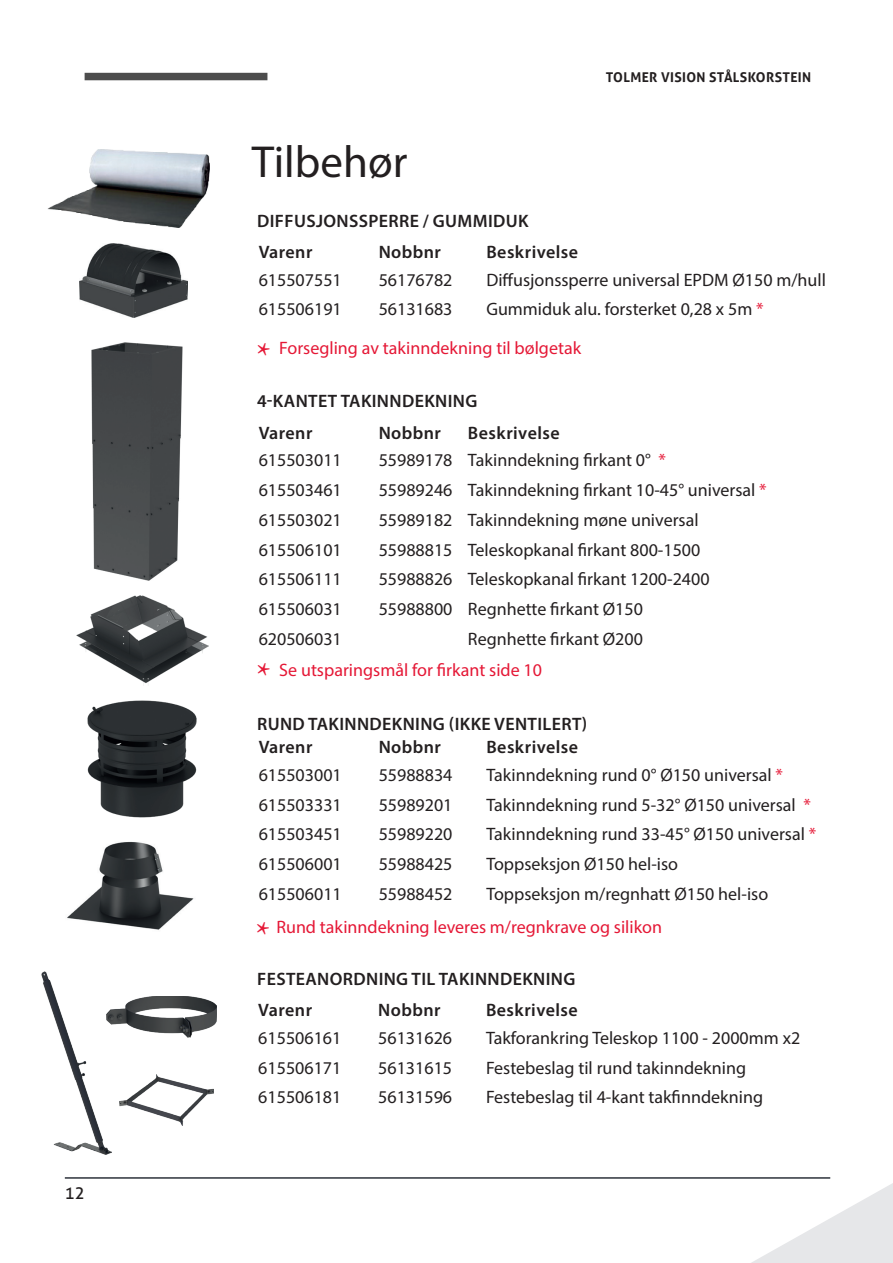
<style>
.page{position:relative;width:893px;height:1263px;background:#fff}
.page>*{position:absolute;margin:0;border:0;box-sizing:border-box;transform-origin:0 0}
.t1{font:45px "Myriad Pro";color:#231f20}
.t2{font:36px "Minion Pro";color:#e51836}
.t3{font:18px "Myriad Pro";color:#231f20}
.t4{font:600 18px "Myriad Pro";letter-spacing:.02em;color:#231f20}
.t5{font:18px "Myriad Pro";color:#e51836}
.t6{font:16.5px "Aller";color:#231f20}
.t7{font:700 13.5px "Aller";letter-spacing:.025em;color:#231f20}
.s1{color:#e51836}
</style>
<div class="page">
<img style="left:88px;top:700px;width:108px;height:117px">
<img style="left:76px;top:596px;width:133px;height:88px">
<img style="left:91px;top:342px;width:92px;height:238px">
<img style="left:67px;top:841px;width:127px;height:89px">
<img style="left:112px;top:996px;width:105px;height:41px">
<img style="left:120px;top:1075px;width:94px;height:51px">
<img style="left:41px;top:972px;width:71px;height:182px">
<img style="left:48px;top:150px;width:161px;height:77px">
<img style="left:79px;top:244px;width:109px;height:73px">
<svg style="left:751px;top:1183px;width:142px;height:80px"></svg>
<hr style="left:65px;top:1177px;width:765px;height:2px;background:#2d323b">
<div style="left:85px;top:73px;width:182px;height:7px;background:#4d4d4d"></div>
<p class="t6" style="left:65px;top:1183px;width:21px">12</p>
<h1 class="t1" style="left:252px;top:134px;width:157px">Tilbehør</h1>
<p class="t4" style="left:257px;top:210px;width:273px">DIFFUSJONSSPERRE / GUMMIDUK</p>
<p class="t7" style="left:606px;top:69px;width:207px">TOLMER VISION STÅLSKORSTEIN</p>
<p class="t4" style="left:259px;top:240px;width:55px">Varenr</p>
<p class="t4" style="left:379px;top:240px;width:64px">Nobbnr</p>
<p class="t4" style="left:486px;top:240px;width:93px">Beskrivelse</p>
<p class="t3" style="left:259px;top:268px;width:85px">615507551</p>
<p class="t3" style="left:379px;top:268px;width:75px">56176782</p>
<p class="t3" style="left:486px;top:268px;width:341px">Diffusjonssperre universal EPDM Ø150 m/hull</p>
<p class="t3" style="left:259px;top:298px;width:85px">615506191</p>
<p class="t3" style="left:379px;top:298px;width:75px">56131683</p>
<p class="t3" style="left:486px;top:298px;width:279px">Gummiduk alu. forsterket 0,28 x 5m <span class="s1">*</span></p>
<h2 class="t2" style="left:257px;top:331px;width:16px">*</h2>
<p class="t5" style="left:279px;top:336px;width:303px">Forsegling av takinndekning til bølgetak</p>
<p class="t4" style="left:257px;top:389px;width:222px">4-KANTET TAKINNDEKNING</p>
<p class="t4" style="left:259px;top:421px;width:55px">Varenr</p>
<p class="t4" style="left:379px;top:421px;width:64px">Nobbnr</p>
<p class="t4" style="left:468px;top:421px;width:93px">Beskrivelse</p>
<p class="t3" style="left:259px;top:449px;width:85px">615503011</p>
<p class="t3" style="left:379px;top:449px;width:289px">55989178 Takinndekning firkant 0° <span class="s1">*</span></p>
<p class="t3" style="left:259px;top:479px;width:85px">615503461</p>
<p class="t3" style="left:379px;top:479px;width:390px">55989246 Takinndekning firkant 10-45° universal <span class="s1">*</span></p>
<p class="t3" style="left:259px;top:509px;width:85px">615503021</p>
<p class="t3" style="left:379px;top:509px;width:321px">55989182 Takinndekning møne universal</p>
<p class="t3" style="left:259px;top:538px;width:85px">615506101</p>
<p class="t3" style="left:379px;top:538px;width:323px">55988815 Teleskopkanal firkant 800-1500</p>
<p class="t3" style="left:259px;top:568px;width:85px">615506111</p>
<p class="t3" style="left:379px;top:568px;width:333px">55988826 Teleskopkanal firkant 1200-2400</p>
<p class="t3" style="left:259px;top:598px;width:85px">615506031</p>
<p class="t3" style="left:379px;top:598px;width:266px">55988800 Regnhette firkant Ø150</p>
<p class="t3" style="left:259px;top:628px;width:85px">620506031</p>
<p class="t3" style="left:468px;top:628px;width:176px">Regnhette firkant Ø200</p>
<h2 class="t2" style="left:257px;top:651px;width:16px">*</h2>
<p class="t5" style="left:279px;top:658px;width:264px">Se utsparingsmål for firkant side 10</p>
<p class="t4" style="left:257px;top:712px;width:332px">RUND TAKINNDEKNING (IKKE VENTILERT)</p>
<p class="t4" style="left:259px;top:736px;width:55px">Varenr</p>
<p class="t4" style="left:379px;top:736px;width:64px">Nobbnr</p>
<p class="t4" style="left:486px;top:736px;width:93px">Beskrivelse</p>
<p class="t3" style="left:259px;top:764px;width:85px">615503001</p>
<p class="t3" style="left:379px;top:764px;width:75px">55988834</p>
<p class="t3" style="left:486px;top:764px;width:298px">Takinndekning rund 0° Ø150 universal <span class="s1">*</span></p>
<p class="t3" style="left:259px;top:793px;width:85px">615503331</p>
<p class="t3" style="left:379px;top:793px;width:75px">55989201</p>
<p class="t3" style="left:486px;top:793px;width:326px">Takinndekning rund 5-32° Ø150 universal <span class="s1">*</span></p>
<p class="t3" style="left:259px;top:823px;width:85px">615503451</p>
<p class="t3" style="left:379px;top:823px;width:75px">55989220</p>
<p class="t3" style="left:486px;top:823px;width:331px">Takinndekning rund 33-45° Ø150 universal <span class="s1">*</span></p>
<p class="t3" style="left:259px;top:853px;width:85px">615506001</p>
<p class="t3" style="left:379px;top:853px;width:75px">55988425</p>
<p class="t3" style="left:486px;top:853px;width:193px">Toppseksjon Ø150 hel-iso</p>
<p class="t3" style="left:259px;top:883px;width:85px">615506011</p>
<p class="t3" style="left:379px;top:883px;width:75px">55988452</p>
<p class="t3" style="left:486px;top:883px;width:283px">Toppseksjon m/regnhatt Ø150 hel-iso</p>
<h2 class="t2" style="left:256px;top:910px;width:16px">*</h2>
<p class="t5" style="left:276px;top:916px;width:387px">Rund takinndekning leveres m/regnkrave og silikon</p>
<p class="t4" style="left:257px;top:967px;width:320px">FESTEANORDNING TIL TAKINNDEKNING</p>
<p class="t4" style="left:258px;top:999px;width:55px">Varenr</p>
<p class="t4" style="left:378px;top:999px;width:64px">Nobbnr</p>
<p class="t4" style="left:486px;top:999px;width:93px">Beskrivelse</p>
<p class="t3" style="left:258px;top:1027px;width:85px">615506161</p>
<p class="t3" style="left:378px;top:1027px;width:75px">56131626</p>
<p class="t3" style="left:486px;top:1027px;width:316px">Takforankring Teleskop 1100 - 2000mm x2</p>
<p class="t3" style="left:258px;top:1056px;width:85px">615506171</p>
<p class="t3" style="left:378px;top:1056px;width:75px">56131615</p>
<p class="t3" style="left:486px;top:1056px;width:262px">Festebeslag til rund takinndekning</p>
<p class="t3" style="left:258px;top:1086px;width:85px">615506181</p>
<p class="t3" style="left:378px;top:1086px;width:75px">56131596</p>
<p class="t3" style="left:486px;top:1086px;width:279px">Festebeslag til 4-kant takfinndekning</p>
</div>
